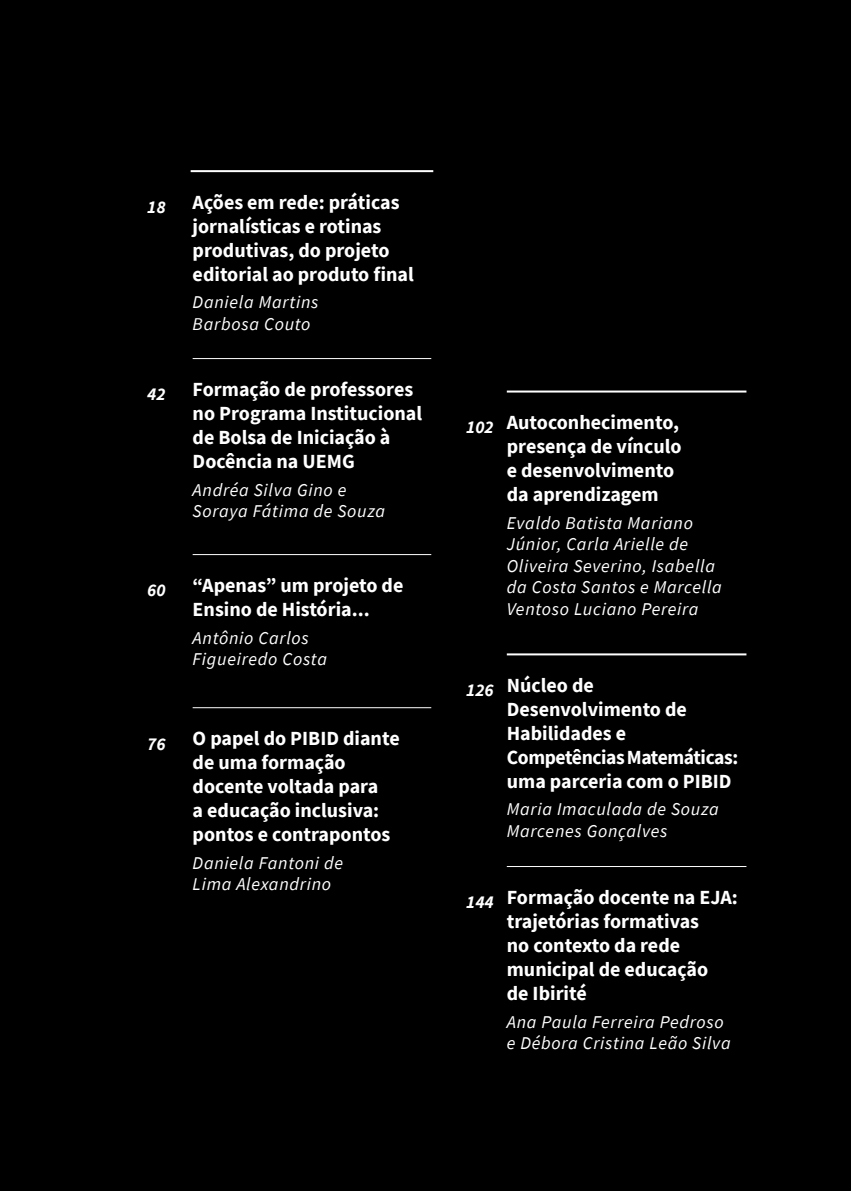
<style>
.page{position:relative;width:851px;height:1191px;background:#fff}
.page>*{position:absolute;margin:0;border:0;box-sizing:border-box;transform-origin:0 0}
.t1{font:700 20px/24px "Source Sans Pro";color:#fff}
.t2{font:italic 18px/21.6px "Source Sans Pro";letter-spacing:.04em;color:#fff}
.t3{font:italic 700 18px "Source Sans Pro";color:#fff}
</style>
<div class="page">
<div style="left:0;top:0;width:850px;height:1191px;background:#000"></div>
<hr style="left:191px;top:170px;width:242px;height:2px;background:#fff">
<hr style="left:193px;top:358px;width:238px;height:1px;background:#fff">
<hr style="left:193px;top:554px;width:238px;height:1px;background:#fff">
<hr style="left:193px;top:707px;width:238px;height:1px;background:#fff">
<hr style="left:506px;top:866px;width:240px;height:1px;background:#fff">
<hr style="left:506px;top:390px;width:240px;height:2px;background:#fff">
<hr style="left:506px;top:653px;width:240px;height:2px;background:#fff">
<p class="t3" style="left:147px;top:195px;width:20px">18</p>
<p class="t1" style="left:193px;top:190px;width:223px">Ações em rede: práticas jornalísticas e rotinas produtivas, do projeto editorial ao produto final</p>
<p class="t2" style="left:193px;top:291px;width:127px">Daniela Martins<br>Barbosa Couto</p>
<p class="t3" style="left:147px;top:382px;width:20px">42</p>
<p class="t1" style="left:193px;top:377px;width:231px">Formação de professores no Programa Institucional de Bolsa de Iniciação à<br>Docência na UEMG</p>
<p class="t2" style="left:193px;top:478px;width:194px">Andréa Silva Gino e<br>Soraya Fátima de Souza</p>
<p class="t3" style="left:147px;top:578px;width:20px">60</p>
<p class="t1" style="left:193px;top:573px;width:212px">“Apenas” um projeto de<br>Ensino de História...</p>
<p class="t2" style="left:193px;top:626px;width:136px">Antônio Carlos<br>Figueiredo Costa</p>
<p class="t3" style="left:147px;top:731px;width:20px">76</p>
<p class="t1" style="left:193px;top:726px;width:208px">O papel do PIBID diante de uma formação docente voltada para<br>a educação inclusiva: pontos e contrapontos</p>
<p class="t2" style="left:193px;top:851px;width:152px">Daniela Fantoni de<br>Lima Alexandrino</p>
<p class="t1" style="left:506px;top:410px;width:176px;text-indent:-41px"><sub>102</sub> Autoconhecimento, presença de vínculo e desenvolvimento da aprendizagem</p>
<p class="t2" style="left:506px;top:511px;width:217px">Evaldo Batista Mariano<br>Júnior, Carla Arielle de<br>Oliveira Severino, Isabella da Costa Santos e Marcella<br>Ventoso Luciano Pereira</p>
<p class="t1" style="left:506px;top:673px;width:233px;text-indent:-41px"><sub>126</sub> Núcleo de<br>Desenvolvimento de<br>Habilidades e<br>Competências Matemáticas: uma parceria com o PIBID</p>
<p class="t2" style="left:506px;top:798px;width:213px">Maria Imaculada de Souza<br>Marcenes Gonçalves</p>
<p class="t1" style="left:506px;top:885px;width:233px;text-indent:-41px"><sub>144</sub> Formação docente na EJA: trajetórias formativas<br>no contexto da rede municipal de educação<br>de Ibirité</p>
<p class="t2" style="left:506px;top:1010px;width:225px">Ana Paula Ferreira Pedroso e Débora Cristina Leão Silva</p>
</div>
